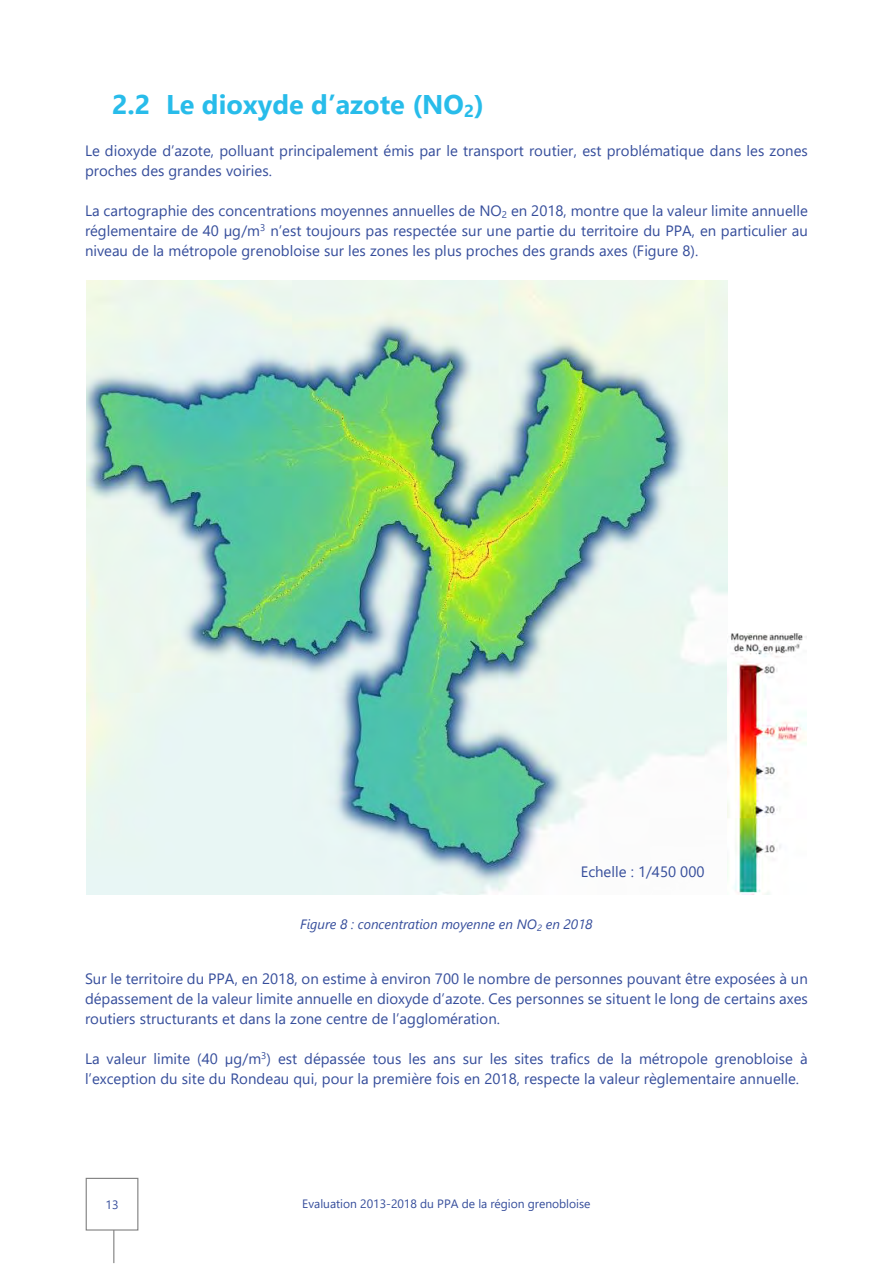
<style>
.page{position:relative;width:893px;height:1264px;background:#fff}
.page>*{position:absolute;margin:0;border:0;box-sizing:border-box;transform-origin:0 0}
.t1{font:700 27px "Segoe UI";color:#28bcea}
.t2{font:15px/20px "Segoe UI";color:#354d9b}
.t3{font:italic 13.5px "Segoe UI";color:#354d9b}
.t4{font:12px "Segoe UI";letter-spacing:-.005em;color:#354d9b}
</style>
<div class="page">
<hr style="left:113px;top:1229px;width:1px;height:33px;background:#7f7f7f">
<div style="left:86px;top:1177px;width:52px;height:53px;border:1px solid #7f7f7f"></div>
<img style="left:87px;top:1183px;width:50px;height:40px">
<img style="left:86px;top:280px;width:641px;height:614px">
<img style="left:727px;top:633px;width:79px;height:261px">
<p class="t1" style="left:112px;top:85px;width:373px">2.2 Le dioxyde d’azote (NO<sub>2</sub>)</p>
<p class="t2" style="left:85px;top:140px;width:724px">Le dioxyde d’azote, polluant principalement émis par le transport routier, est problématique dans les zones proches des grandes voiries.</p>
<p class="t2" style="left:85px;top:200px;width:724px;text-align:justify">La cartographie des concentrations moyennes annuelles de NO<sub>2</sub> en 2018, montre que la valeur limite annuelle réglementaire de 40 µg/m<sup>3</sup> n’est toujours pas respectée sur une partie du territoire du PPA, en particulier au niveau de la métropole grenobloise sur les zones les plus proches des grands axes (Figure 8).</p>
<p class="t2" style="left:580px;top:860px;width:125px">Echelle : 1/450 000</p>
<p class="t3" style="left:300px;top:914px;width:294px">Figure 8 : concentration moyenne en NO<sub>2</sub> en 2018</p>
<p class="t2" style="left:85px;top:967px;width:724px;text-align:justify">Sur le territoire du PPA, en 2018, on estime à environ 700 le nombre de personnes pouvant être exposées à un dépassement de la valeur limite annuelle en dioxyde d’azote. Ces personnes se situent le long de certains axes routiers structurants et dans la zone centre de l’agglomération.</p>
<p class="t2" style="left:85px;top:1047px;width:724px">La valeur limite (40 µg/m<sup>3</sup>) est dépassée tous les ans sur les sites trafics de la métropole grenobloise à l’exception du site du Rondeau qui, pour la première fois en 2018, respecte la valeur règlementaire annuelle.</p>
<p class="t4" style="left:106px;top:1196px;width:14px">13</p>
<p class="t4" style="left:302px;top:1194px;width:290px">Evaluation 2013-2018 du PPA de la région grenobloise</p>
</div>
